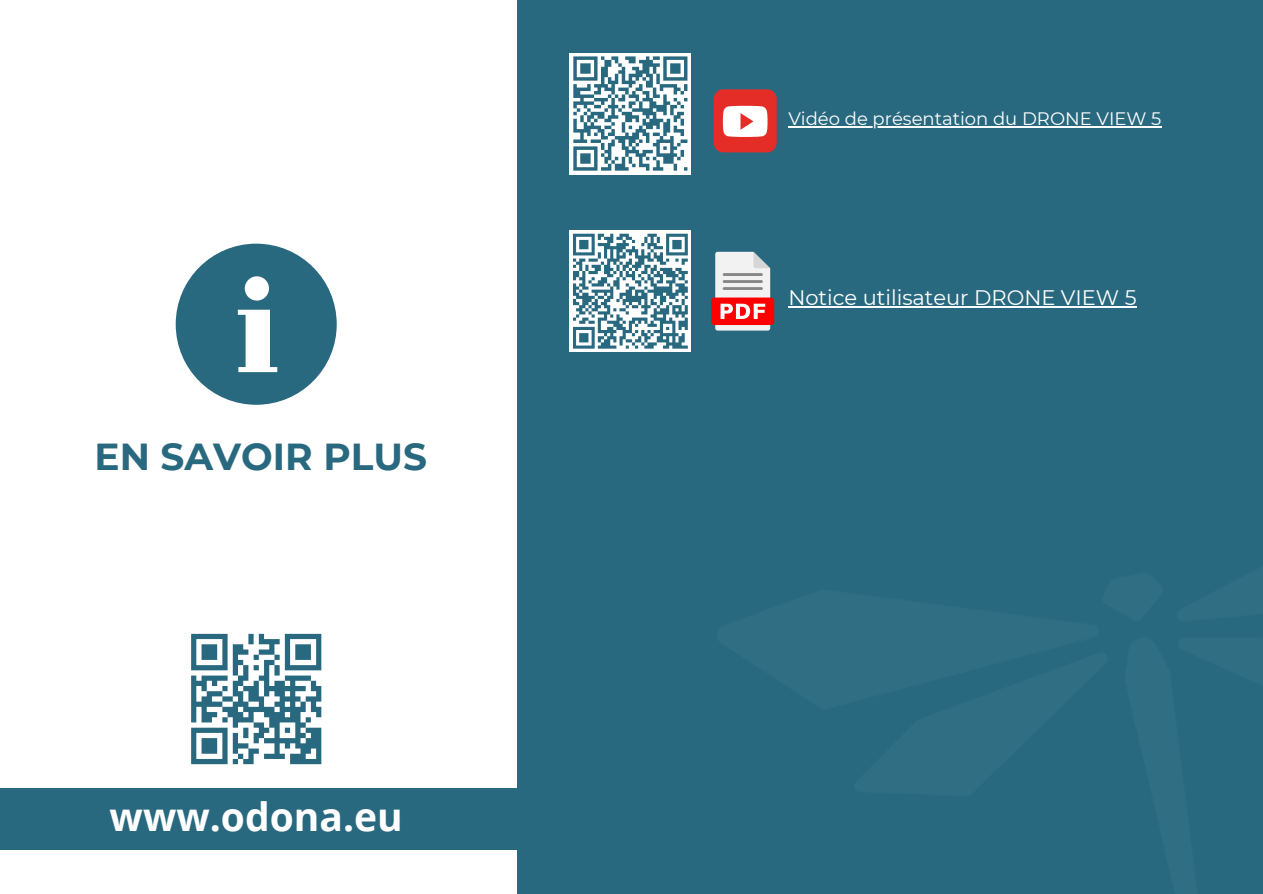
<style>
.page{position:relative;width:1263px;height:894px;background:#fff}
.page>*{position:absolute;margin:0;border:0;box-sizing:border-box;transform-origin:0 0}
.t1{font:700 39px "Open Sans";color:#fff}
.t2{font:700 37.5px "Montserrat";color:#29697f}
.t3{font:21px "Montserrat";color:#fff}
.t4{font:18px "Montserrat";color:#fff}
</style>
<div class="page">
<div style="left:0;top:0;width:1263px;height:893px;background:#29697f"></div>
<div style="left:0;top:0;width:517px;height:893px;background:#fff"></div>
<div style="left:570px;top:53px;width:121px;height:121px;background:#fff"></div>
<svg style="left:573px;top:56px;width:115px;height:115px"></svg>
<div style="left:570px;top:230px;width:121px;height:121px;background:#fff"></div>
<svg style="left:573px;top:233px;width:115px;height:116px"></svg>
<div style="left:714px;top:89px;width:63px;height:63px;background:#e52d27;border-radius:10px"></div>
<svg style="left:723px;top:106px;width:44px;height:31px"></svg>
<div style="left:711px;top:297px;width:63px;height:28px;background:#f00;border-radius:3px"></div>
<svg style="left:715px;top:252px;width:55px;height:78px"></svg>
<div style="left:0;top:788px;width:547px;height:61px;background:#29697f"></div>
<div style="left:191px;top:633px;width:37px;height:6px;background:#29697f"></div>
<svg style="left:191px;top:639px;width:5px;height:26px"></svg>
<div style="left:191px;top:665px;width:37px;height:5px;background:#29697f"></div>
<div style="left:191px;top:680px;width:16px;height:5px;background:#29697f"></div>
<div style="left:191px;top:701px;width:31px;height:5px;background:#29697f"></div>
<svg style="left:191px;top:675px;width:5px;height:47px"></svg>
<div style="left:191px;top:727px;width:37px;height:5px;background:#29697f"></div>
<svg style="left:191px;top:732px;width:5px;height:26px"></svg>
<div style="left:191px;top:758px;width:37px;height:6px;background:#29697f"></div>
<svg style="left:202px;top:633px;width:119px;height:131px"></svg>
<div style="left:243px;top:758px;width:11px;height:6px;background:#29697f"></div>
<div style="left:290px;top:758px;width:31px;height:6px;background:#29697f"></div>
<svg style="left:176px;top:243px;width:161px;height:161px"></svg>
<hr style="left:788px;top:126px;width:373px;height:2px;background:#fff">
<hr style="left:788px;top:306px;width:349px;height:1px;background:#fff">
<h1 class="t2" style="left:95px;top:433px;width:334px">EN SAVOIR PLUS</h1>
<p class="t1" style="left:110px;top:788px;width:295px">www.odona.eu</p>
<p class="t4" style="left:788px;top:108px;width:375px">Vidéo de présentation du DRONE VIEW 5</p>
<h2 class="t3" style="left:788px;top:285px;width:350px">Notice utilisateur DRONE VIEW 5</h2>
</div>
